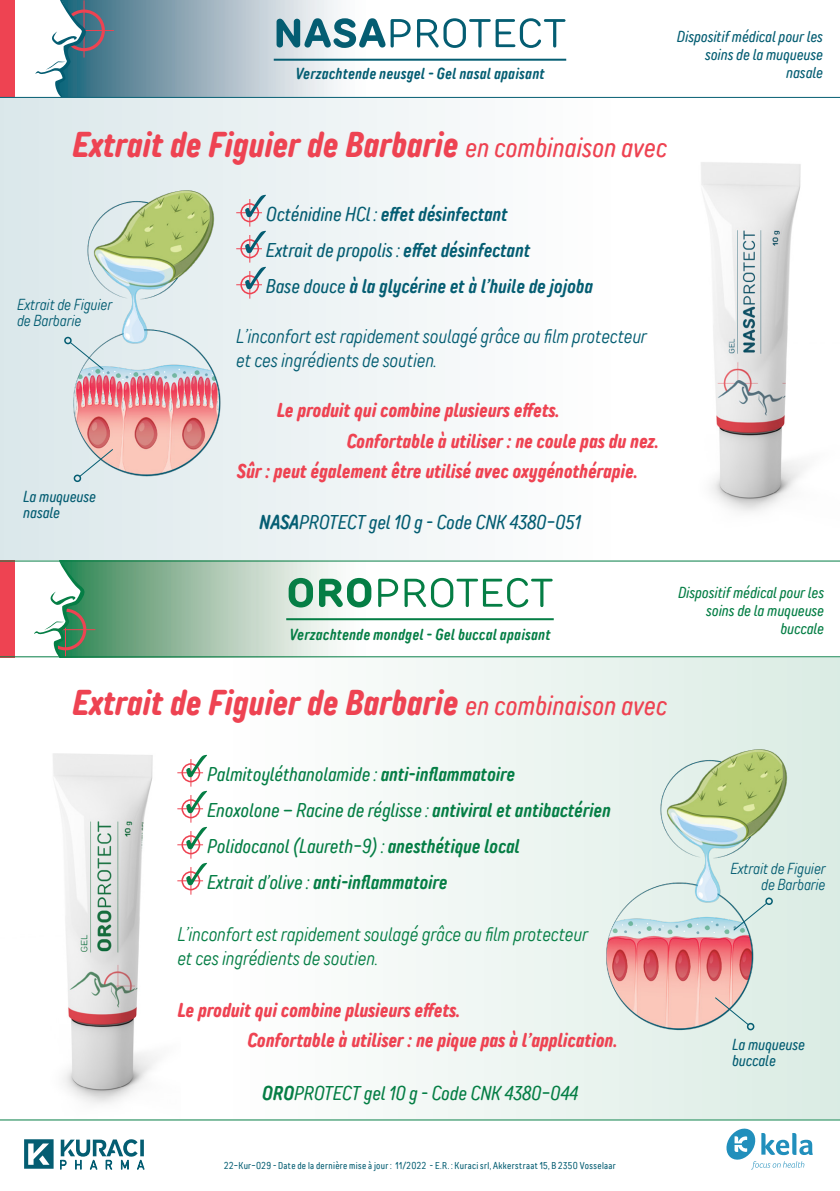
<style>
.page{position:relative;width:840px;height:1191px;background:#fff}
.page>*{position:absolute;margin:0;border:0;box-sizing:border-box;transform-origin:0 0}
.t1{font:italic 700 36px "TT Rounds Neue Comp";color:#ee4352}
.t2{font:italic 700 20px "TT Rounds Neue Comp";color:#ee4352}
.t3{font:italic 20px "TT Rounds Neue Comp";color:#057e45}
.t4{font:italic 300 20px/24px "TT Rounds Neue Comp";color:#045d72}
.t5{font:italic 300 20px/24px "TT Rounds Neue Comp";color:#057e45}
.t6{font:italic 20px "TT Rounds Neue Comp D Bold";color:#045d72}
.t7{font:italic 20px "TT Rounds Neue Comp";color:#045d72}
.t8{font:italic 20px "TT Rounds Neue Comp D Bold";color:#057e45}
.t9{font:italic 16px/16px "TT Rounds Neue Comp";color:#045d72}
.t10{font:italic 300 16px/16px "TT Rounds Neue Comp";color:#045d72}
.t11{font:italic 16px/18px "TT Rounds Neue Comp";color:#057e45;text-align:right}
.t12{font:italic 16px "TT Rounds Neue Comp D Bold";letter-spacing:.02em;color:#057e45}
.t13{font:italic 16px "TT Rounds Neue Comp D Bold";letter-spacing:.02em;color:#045d72}
.t14{font:10px "TT Rounds Neue Comp";letter-spacing:.035em;color:#045d72}
.s1{font-weight:400;font-size:28px}
.s2{font-family:"TT Rounds Neue Comp"}
.s3{font-family:"TT Rounds Neue Comp D Bold"}
</style>
<div class="page">
<div style="left:0;top:98px;width:625px;height:462px;background:linear-gradient(to right,#dae7ea,#fff)"></div>
<div style="left:217px;top:656px;width:622px;height:463px;background:linear-gradient(to right,#fffeff,#daece4)"></div>
<svg style="left:60px;top:1139px;width:85px;height:30px"></svg>
<svg style="left:24px;top:1139px;width:30px;height:29px"></svg>
<svg style="left:726px;top:1128px;width:86px;height:41px"></svg>
<img style="left:0;top:293px;width:292px;height:212px">
<img style="left:544px;top:846px;width:295px;height:212px">
<img style="left:36px;top:140px;width:225px;height:246px">
<img style="left:608px;top:699px;width:225px;height:245px">
<img style="left:637px;top:96px;width:202px;height:416px">
<img style="left:53px;top:753px;width:104px;height:351px">
<svg style="left:69px;top:342px;width:35px;height:28px"></svg>
<div style="left:64px;top:337px;width:8px;height:7px;border:2px solid #045d72;border-radius:50%"></div>
<svg style="left:79px;top:448px;width:34px;height:29px"></svg>
<div style="left:74px;top:474px;width:7px;height:8px;border:2px solid #045d72;border-radius:50%"></div>
<svg style="left:732px;top:902px;width:35px;height:29px"></svg>
<div style="left:764px;top:897px;width:8px;height:8px;border:2px solid #045d72;border-radius:50%"></div>
<svg style="left:714px;top:997px;width:34px;height:28px"></svg>
<div style="left:746px;top:1022px;width:8px;height:8px;border:2px solid #045d72;border-radius:50%"></div>
<svg style="left:236px;top:195px;width:30px;height:104px"></svg>
<svg style="left:177px;top:755px;width:30px;height:139px"></svg>
<svg style="left:87px;top:0;width:282px;height:97px"></svg>
<div style="left:63px;top:10px;width:42px;height:41px;border:3px solid #ee4352;border-radius:50%"></div>
<hr style="left:54px;top:30px;width:60px;height:1px;background:#ee4352">
<svg style="left:25px;top:0;width:62px;height:97px"></svg>
<div style="left:0;top:0;width:15px;height:97px;background:#ee4352"></div>
<div style="left:0;top:560px;width:839px;height:98px;background:#fff"></div>
<svg style="left:86px;top:561px;width:283px;height:97px"></svg>
<hr style="left:35px;top:629px;width:60px;height:1px;background:#ee4352">
<svg style="left:24px;top:561px;width:62px;height:97px"></svg>
<div style="left:0;top:560px;width:15px;height:98px;background:#ee4352"></div>
<hr style="left:0;top:560px;width:839px;height:1px;background:#057e45">
<hr style="left:0;top:1119px;width:839px;height:1px;background:#057e45">
<hr style="left:0;top:97px;width:839px;height:1px;background:#045d72">
<hr style="left:0;top:656px;width:839px;height:1px;background:#057e45">
<svg style="left:288px;top:578px;width:264px;height:29px"></svg>
<hr style="left:286px;top:618px;width:267px;height:2px;background:#057e45">
<svg style="left:276px;top:18px;width:289px;height:30px"></svg>
<hr style="left:273px;top:59px;width:293px;height:2px;background:#045d72">
<p class="t13" style="left:295px;top:64px;width:250px">Verzachtende neusgel - Gel nasal apaisant</p>
<p class="t9" style="left:676px;top:27px;width:147px;line-height:18px;text-align:right">Dispositif médical pour les soins de la muqueuse</p>
<p class="t9" style="left:785px;top:64px;width:38px">nasale</p>
<p class="t1" style="left:72px;top:121px;width:596px">Extrait de Figuier de Barbarie <span class="s1">en combinaison avec</span></p>
<p class="t10" style="left:17px;top:296px;width:96px">Extrait de Figuier de Barbarie</p>
<p class="t9" style="left:23px;top:488px;width:74px">La muqueuse nasale</p>
<p class="t6" style="left:266px;top:201px;width:243px"><span class="s2">Octénidine HCl :</span> effet désinfectant</p>
<p class="t7" style="left:266px;top:237px;width:265px">Extrait de propolis : <span class="s3">effet désinfectant</span></p>
<p class="t6" style="left:266px;top:273px;width:328px"><span class="s2">Base douce</span> à la glycérine et à l’huile de jojoba</p>
<p class="t4" style="left:236px;top:324px;width:412px">L’inconfort est rapidement soulagé grâce au film protecteur et ces ingrédients de soutien.</p>
<p class="t2" style="left:276px;top:397px;width:284px">Le produit qui combine plusieurs effets.</p>
<p class="t2" style="left:346px;top:428px;width:314px">Confortable à utiliser : ne coule pas du nez.</p>
<p class="t2" style="left:237px;top:458px;width:402px">Sûr : peut également être utilisé avec oxygénothérapie.</p>
<p class="t7" style="left:259px;top:509px;width:322px"><span class="s3">NASA</span>PROTECT gel 10 g - Code CNK 4380-051</p>
<p class="t12" style="left:289px;top:624px;width:262px">Verzachtende mondgel - Gel buccal apaisant</p>
<p class="t11" style="left:677px;top:583px;width:147px">Dispositif médical pour les soins de la muqueuse buccale</p>
<p class="t1" style="left:72px;top:679px;width:596px">Extrait de Figuier de Barbarie <span class="s1">en combinaison avec</span></p>
<p class="t3" style="left:207px;top:761px;width:309px">Palmitoyléthanolamide : <span class="s3">anti-inflammatoire</span></p>
<p class="t3" style="left:207px;top:797px;width:405px">Enoxolone – Racine de réglisse : <span class="s3">antiviral et antibactérien</span></p>
<p class="t3" style="left:207px;top:833px;width:314px">Polidocanol (Laureth-9) : <span class="s3">anesthétique local</span></p>
<p class="t8" style="left:207px;top:869px;width:241px"><span class="s2">Extrait d’olive :</span> anti-inflammatoire</p>
<p class="t5" style="left:177px;top:921px;width:412px">L’inconfort est rapidement soulagé grâce au film protecteur et ces ingrédients de soutien.</p>
<p class="t2" style="left:177px;top:997px;width:284px">Le produit qui combine plusieurs effets.</p>
<p class="t2" style="left:247px;top:1027px;width:371px">Confortable à utiliser : ne pique pas à l’application.</p>
<p class="t3" style="left:262px;top:1080px;width:317px"><span class="s3">ORO</span>PROTECT gel 10 g - Code CNK 4380-044</p>
<p class="t10" style="left:730px;top:860px;width:96px;text-align:right">Extrait de Figuier de Barbarie</p>
<p class="t9" style="left:731px;top:1036px;width:74px">La muqueuse buccale</p>
<p class="t14" style="left:224px;top:1159px;width:393px">22-Kur-029 - Date de la dernière mise à jour : 11/2022 - E.R. : Kuraci srl, Akkerstraat 15, B 2350 Vosselaar</p>
</div>
